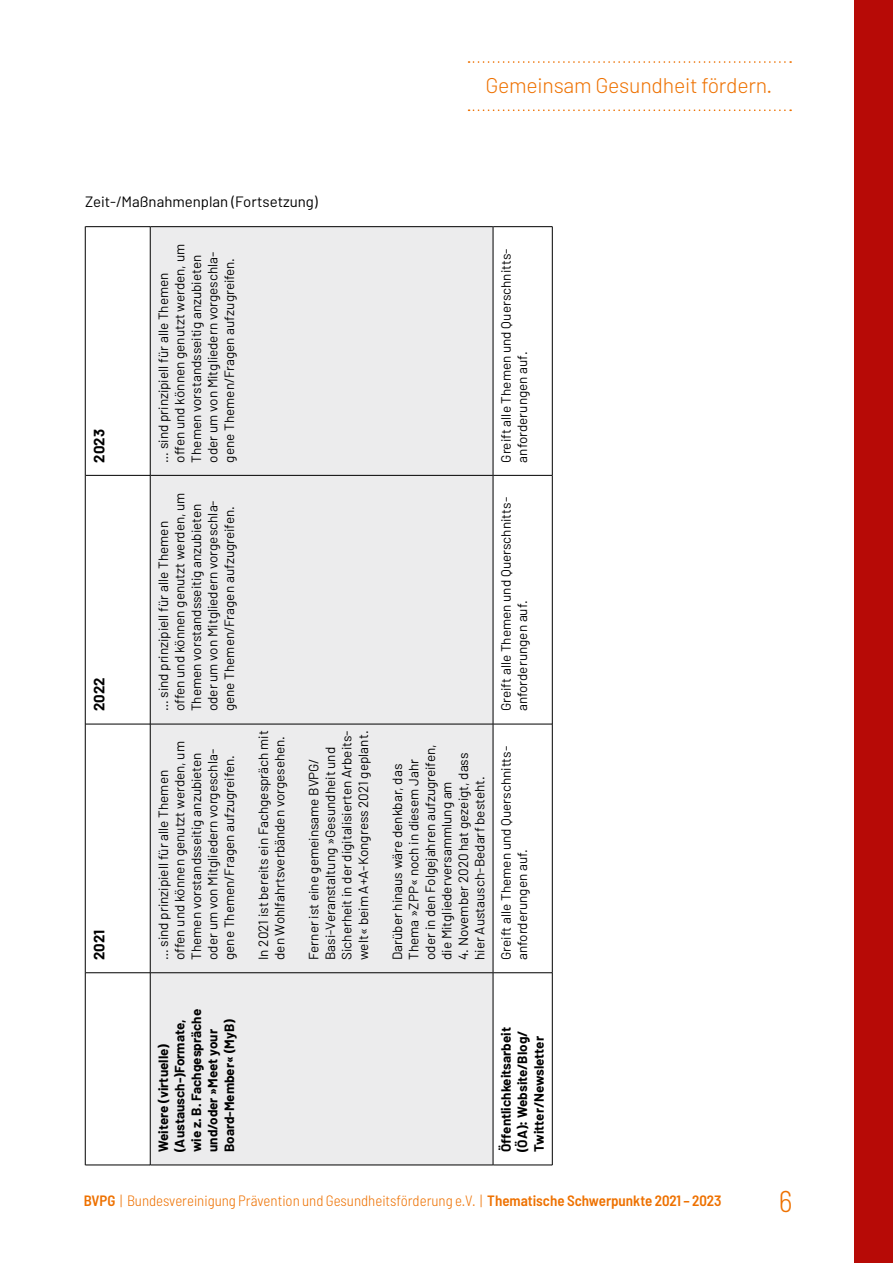
<style>
.page{position:relative;width:893px;height:1263px;background:#fff}
.page>*{position:absolute;margin:0;border:0;box-sizing:border-box;transform-origin:0 0}
.t1{font:300 semi-condensed 30px "Barlow";color:#ee7100}
.t2{font:300 21.3px "Barlow";letter-spacing:-.01em;color:#ee7100}
.t3{font:300 semi-condensed 15px "Barlow";color:#ee7100}
.t4{font:15px "Barlow";color:#000}
.t5{font:700 15px "Barlow";color:#000}
.t6{font:13.5px/16.5px "Barlow";color:#000}
.t7{font:700 13.5px/16.5px "Barlow";color:#000}
.s1{font-weight:600}
</style>
<div class="page">
<div style="left:855px;top:0;width:38px;height:1263px;background:#b70a06"></div>
<svg style="left:469px;top:61px;width:322px;height:2px"></svg>
<svg style="left:469px;top:109px;width:322px;height:2px"></svg>
<div style="left:151px;top:227px;width:342px;height:938px;background:#ececed"></div>
<hr style="left:85px;top:973px;width:1px;height:192px;background:#000">
<hr style="left:85px;top:1165px;width:65px;height:1px;background:#000">
<hr style="left:85px;top:724px;width:1px;height:249px;background:#000">
<hr style="left:85px;top:972px;width:65px;height:1px;background:#000">
<hr style="left:85px;top:475px;width:1px;height:249px;background:#000">
<hr style="left:85px;top:724px;width:65px;height:1px;background:#000">
<hr style="left:85px;top:226px;width:1px;height:249px;background:#000">
<hr style="left:85px;top:475px;width:65px;height:1px;background:#000">
<hr style="left:85px;top:226px;width:65px;height:1px;background:#000">
<hr style="left:150px;top:973px;width:1px;height:192px;background:#000">
<hr style="left:150px;top:1165px;width:343px;height:1px;background:#000">
<hr style="left:150px;top:724px;width:1px;height:249px;background:#000">
<hr style="left:150px;top:972px;width:343px;height:1px;background:#000">
<hr style="left:150px;top:475px;width:1px;height:249px;background:#000">
<hr style="left:150px;top:724px;width:343px;height:1px;background:#000">
<hr style="left:150px;top:226px;width:1px;height:249px;background:#000">
<hr style="left:150px;top:475px;width:343px;height:1px;background:#000">
<hr style="left:150px;top:226px;width:343px;height:1px;background:#000">
<hr style="left:493px;top:973px;width:1px;height:192px;background:#000">
<hr style="left:493px;top:1165px;width:59px;height:1px;background:#000">
<hr style="left:493px;top:724px;width:1px;height:249px;background:#000">
<hr style="left:493px;top:972px;width:59px;height:1px;background:#000">
<hr style="left:493px;top:475px;width:1px;height:249px;background:#000">
<hr style="left:493px;top:724px;width:59px;height:1px;background:#000">
<hr style="left:493px;top:226px;width:1px;height:249px;background:#000">
<hr style="left:493px;top:475px;width:59px;height:1px;background:#000">
<hr style="left:493px;top:226px;width:59px;height:1px;background:#000">
<hr style="left:552px;top:973px;width:1px;height:192px;background:#000">
<hr style="left:552px;top:724px;width:1px;height:249px;background:#000">
<hr style="left:552px;top:475px;width:1px;height:249px;background:#000">
<hr style="left:552px;top:226px;width:1px;height:249px;background:#000">
<h2 class="t2" style="left:485px;top:72px;width:289px">Gemeinsam Gesundheit fördern.</h2>
<p class="t4" style="left:85px;top:192px;width:234px">Zeit-/Maßnahmenplan (Fortsetzung)</p>
<p class="t5" style="left:90px;top:463px;width:35px;rotate:-90deg">2023</p>
<p class="t5" style="left:90px;top:711px;width:35px;rotate:-90deg">2022</p>
<p class="t5" style="left:90px;top:960px;width:32px;rotate:-90deg">2021</p>
<p class="t6" style="left:155px;top:463px;width:220px;rotate:-90deg">… sind prinzipiell für alle Themen offen und können genutzt werden, um Themen vorstandsseitig anzubieten oder um von Mitgliedern vorgeschla&shy;gene Themen/Fragen aufzugreifen.</p>
<p class="t6" style="left:155px;top:711px;width:220px;rotate:-90deg">… sind prinzipiell für alle Themen offen und können genutzt werden, um Themen vorstandsseitig anzubieten oder um von Mitgliedern vorgeschla&shy;gene Themen/Fragen aufzugreifen.</p>
<p class="t6" style="left:155px;top:960px;width:220px;rotate:-90deg">… sind prinzipiell für alle Themen offen und können genutzt werden, um Themen vorstandsseitig anzubieten oder um von Mitgliedern vorgeschla&shy;gene Themen/Fragen aufzugreifen.</p>
<p class="t6" style="left:255px;top:960px;width:231px;rotate:-90deg">In 2021 ist bereits ein Fachgespräch mit den Wohlfahrtsverbänden vorgesehen.</p>
<p class="t6" style="left:305px;top:960px;width:231px;rotate:-90deg">Ferner ist eine gemeinsame BVPG/ Basi-Veranstaltung »Gesundheit und Sicherheit in der digitalisierten Arbeits&shy;welt« beim A+A-Kongress 2021 geplant.</p>
<p class="t7" style="left:155px;top:1152px;width:145px;rotate:-90deg">Weitere (virtuelle) (Austausch-)Formate, wie z. B. Fachgespräche und/oder »Meet your<br>Board-Member« (MyB)</p>
<p class="t6" style="left:389px;top:960px;width:217px;rotate:-90deg">Darüber hinaus wäre denkbar, das Thema »ZPP« noch in diesem Jahr oder in den Folgejahren aufzugreifen, die Mitgliederversammlung am</p>
<p class="t6" style="left:455px;top:960px;width:209px;rotate:-90deg">4. November 2020 hat gezeigt, dass hier Austausch-Bedarf besteht.</p>
<p class="t6" style="left:497px;top:463px;width:215px;rotate:-90deg">Greift alle Themen und Querschnitts&shy;anforderungen auf.</p>
<p class="t6" style="left:497px;top:711px;width:215px;rotate:-90deg">Greift alle Themen und Querschnitts&shy;anforderungen auf.</p>
<p class="t6" style="left:497px;top:960px;width:215px;rotate:-90deg">Greift alle Themen und Querschnitts&shy;anforderungen auf.</p>
<p class="t7" style="left:498px;top:1152px;width:127px;rotate:-90deg">Öffentlichkeitsarbeit (ÖA): Website/Blog/<br>Twitter/Newsletter</p>
<p class="t3" style="left:84px;top:1191px;width:639px"><span class="s1">BVPG</span> | Bundesvereinigung Prävention und Gesundheitsförderung e.V. | <span class="s1">Thematische Schwerpunkte 2021 – 2023</span></p>
<h1 class="t1" style="left:779px;top:1182px;width:15px">6</h1>
</div>
